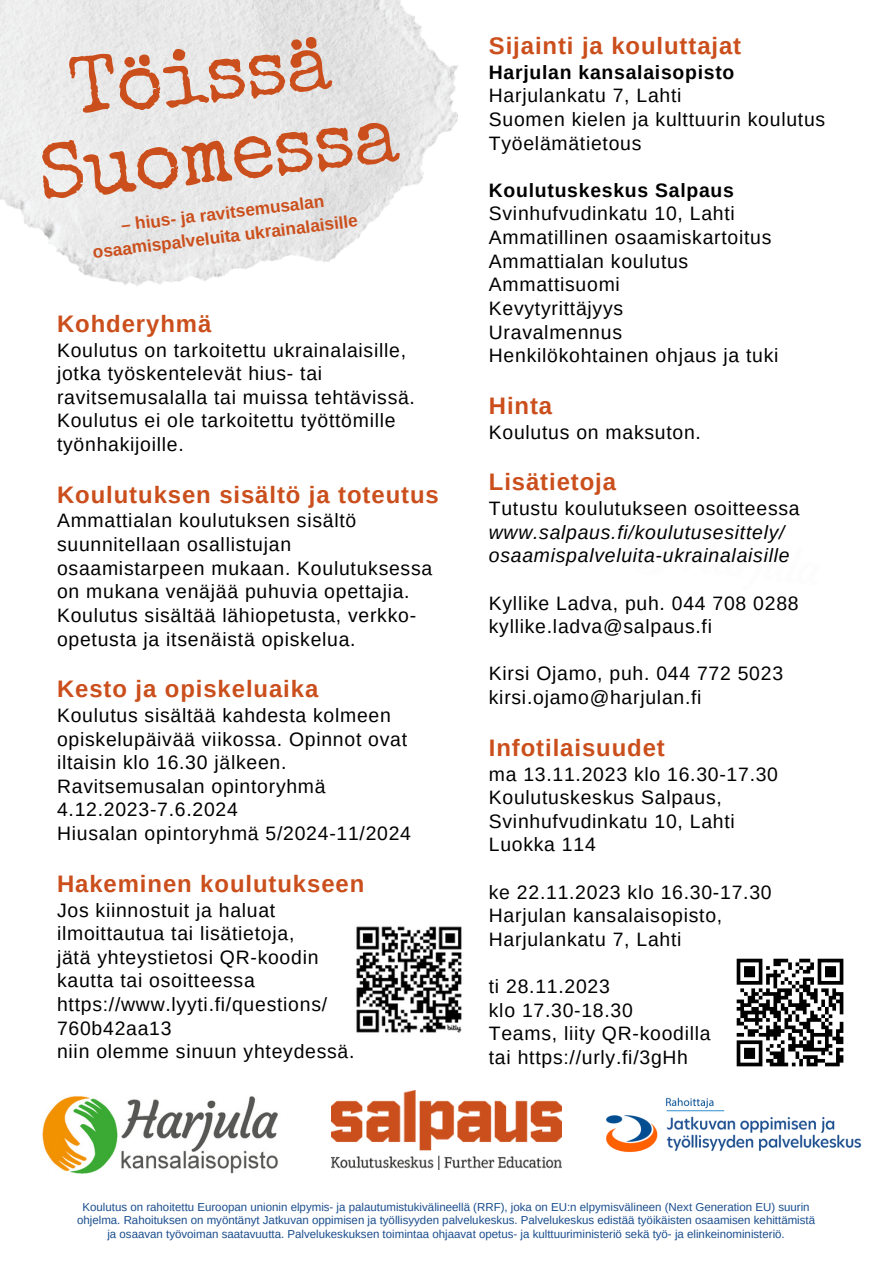
<style>
.page{position:relative;width:893px;height:1264px;background:#fff}
.page>*{position:absolute;margin:0;border:0;box-sizing:border-box;transform-origin:0 0}
.t1{font:81px "Special Elite";color:#cb4f1c}
.t2{font:700 23.85px "Arimo";letter-spacing:.04em;color:#cb4f1c}
.t3{font:19.35px/23.5px "Arimo";letter-spacing:.04em;color:#000}
.t4{font:italic 19.35px "Arimo";letter-spacing:.04em;color:#000}
.t5{font:700 19.35px "Arimo";letter-spacing:.04em;color:#000}
.t6{font:700 17.25px/23.4px "Arimo";color:#cb4f1c;text-align:center}
.t7{font:11.55px/13.4px "Arimo";color:#1b4e8e;text-align:center}
.s1{font-weight:700}
</style>
<div class="page">
<img style="left:606px;top:1097px;width:256px;height:55px">
<img style="left:331px;top:1090px;width:230px;height:79px">
<img style="left:42px;top:1096px;width:236px;height:77px">
<img style="left:0;top:0;width:458px;height:286px">
<img style="left:736px;top:958px;width:108px;height:109px">
<img style="left:356px;top:926px;width:106px;height:107px">
<p class="t1" style="left:66px;top:58px;width:264px;rotate:-6deg">Töissä</p>
<p class="t1" style="left:35px;top:142px;width:363px;rotate:-6deg">Suomessa</p>
<p class="t6" style="left:89px;top:218px;width:268px;rotate:-7deg">– hius- ja ravitsemusalan osaamispalveluita ukrainalaisille</p>
<p class="t2" style="left:57px;top:310px;width:156px">Kohderyhmä</p>
<p class="t3" style="left:57px;top:338px;width:359px">Koulutus on tarkoitettu ukrainalaisille, jotka työskentelevät hius- tai ravitsemusalalla tai muissa tehtävissä.<br>Koulutus ei ole tarkoitettu työttömille työnhakijoille.</p>
<p class="t2" style="left:57px;top:481px;width:383px">Koulutuksen sisältö ja toteutus</p>
<p class="t3" style="left:57px;top:509px;width:377px">Ammattialan koulutuksen sisältö suunnitellaan osallistujan osaamistarpeen mukaan. Koulutuksessa on mukana venäjää puhuvia opettajia.</p>
<p class="t3" style="left:57px;top:603px;width:360px">Koulutus sisältää lähiopetusta, verkko&shy;opetusta ja itsenäistä opiskelua.</p>
<p class="t2" style="left:57px;top:675px;width:263px">Kesto ja opiskeluaika</p>
<p class="t3" style="left:57px;top:703px;width:351px">Koulutus sisältää kahdesta kolmeen opiskelupäivää viikossa. Opinnot ovat iltaisin klo 16.30 jälkeen.</p>
<p class="t3" style="left:57px;top:774px;width:270px">Ravitsemusalan opintoryhmä</p>
<p class="t3" style="left:57px;top:798px;width:182px">4.12.2023-7.6.2024</p>
<p class="t3" style="left:57px;top:821px;width:355px">Hiusalan opintoryhmä 5/2024-11/2024</p>
<p class="t2" style="left:57px;top:870px;width:309px">Hakeminen koulutukseen</p>
<p class="t3" style="left:57px;top:898px;width:220px">Jos kiinnostuit ja haluat</p>
<p class="t3" style="left:57px;top:921px;width:239px">ilmoittautua tai lisätietoja,</p>
<p class="t3" style="left:57px;top:945px;width:263px">jätä yhteystietosi QR-koodin</p>
<p class="t3" style="left:57px;top:968px;width:199px">kautta tai osoitteessa</p>
<p class="t3" style="left:57px;top:992px;width:271px">https://www.lyyti.fi/questions/</p>
<p class="t3" style="left:57px;top:1016px;width:116px">760b42aa13</p>
<p class="t3" style="left:57px;top:1039px;width:299px">niin olemme sinuun yhteydessä.</p>
<p class="t2" style="left:489px;top:32px;width:254px">Sijainti ja kouluttajat</p>
<p class="t5" style="left:489px;top:61px;width:247px">Harjulan kansalaisopisto</p>
<p class="t3" style="left:489px;top:84px;width:194px">Harjulankatu 7, Lahti</p>
<p class="t3" style="left:489px;top:107px;width:338px">Suomen kielen ja kulttuurin koulutus</p>
<p class="t3" style="left:489px;top:131px;width:154px">Työelämätietous</p>
<p class="t3" style="left:489px;top:178px;width:247px"><span class="s1">Koulutuskeskus Salpaus<br></span>Svinhufvudinkatu 10, Lahti</p>
<p class="t3" style="left:489px;top:225px;width:284px">Ammatillinen osaamiskartoitus</p>
<p class="t3" style="left:489px;top:249px;width:201px">Ammattialan koulutus</p>
<p class="t3" style="left:489px;top:273px;width:132px">Ammattisuomi</p>
<p class="t3" style="left:489px;top:296px;width:136px">Kevytyrittäjyys</p>
<p class="t3" style="left:489px;top:320px;width:135px">Uravalmennus</p>
<p class="t3" style="left:489px;top:343px;width:291px">Henkilökohtainen ohjaus ja tuki</p>
<p class="t2" style="left:489px;top:392px;width:65px">Hinta</p>
<p class="t3" style="left:489px;top:420px;width:213px">Koulutus on maksuton.</p>
<p class="t2" style="left:489px;top:469px;width:129px">Lisätietoja</p>
<p class="t3" style="left:489px;top:496px;width:312px">Tutustu koulutukseen osoitteessa</p>
<p class="t4" style="left:489px;top:521px;width:297px">www.salpaus.fi/koulutusesittely/</p>
<p class="t4" style="left:489px;top:545px;width:302px">osaamispalveluita-ukrainalaisille</p>
<p class="t3" style="left:489px;top:591px;width:311px">Kyllike Ladva, puh. 044 708 0288</p>
<p class="t3" style="left:489px;top:614px;width:225px">kyllike.ladva@salpaus.fi</p>
<p class="t3" style="left:489px;top:662px;width:296px">Kirsi Ojamo, puh. 044 772 5023</p>
<p class="t3" style="left:489px;top:685px;width:214px">kirsi.ojamo@harjulan.fi</p>
<p class="t2" style="left:489px;top:734px;width:177px">Infotilaisuudet</p>
<p class="t3" style="left:489px;top:762px;width:291px">ma 13.11.2023 klo 16.30-17.30</p>
<p class="t3" style="left:489px;top:785px;width:247px">Koulutuskeskus Salpaus,<br>Svinhufvudinkatu 10, Lahti</p>
<p class="t3" style="left:489px;top:832px;width:108px">Luokka 114</p>
<p class="t3" style="left:489px;top:880px;width:284px">ke 22.11.2023 klo 16.30-17.30</p>
<p class="t3" style="left:489px;top:903px;width:235px">Harjulan kansalaisopisto,</p>
<p class="t3" style="left:489px;top:927px;width:194px">Harjulankatu 7, Lahti</p>
<p class="t3" style="left:489px;top:974px;width:122px">ti 28.11.2023</p>
<p class="t3" style="left:489px;top:998px;width:145px">klo 17.30-18.30</p>
<p class="t3" style="left:489px;top:1021px;width:223px">Teams, liity QR-koodilla</p>
<p class="t3" style="left:489px;top:1045px;width:201px">tai https://urly.fi/3gHh</p>
<p class="t7" style="left:77px;top:1200px;width:739px">Koulutus on rahoitettu Euroopan unionin elpymis- ja palautumistukivälineellä (RRF), joka on EU:n elpymisvälineen (Next Generation EU) suurin ohjelma. Rahoituksen on myöntänyt Jatkuvan oppimisen ja työllisyyden palvelukeskus. Palvelukeskus edistää työikäisten osaamisen kehittämistä ja osaavan työvoiman saatavuutta. Palvelukeskuksen toimintaa ohjaavat opetus- ja kulttuuriministeriö sekä työ- ja elinkeinoministeriö.</p>
</div>
